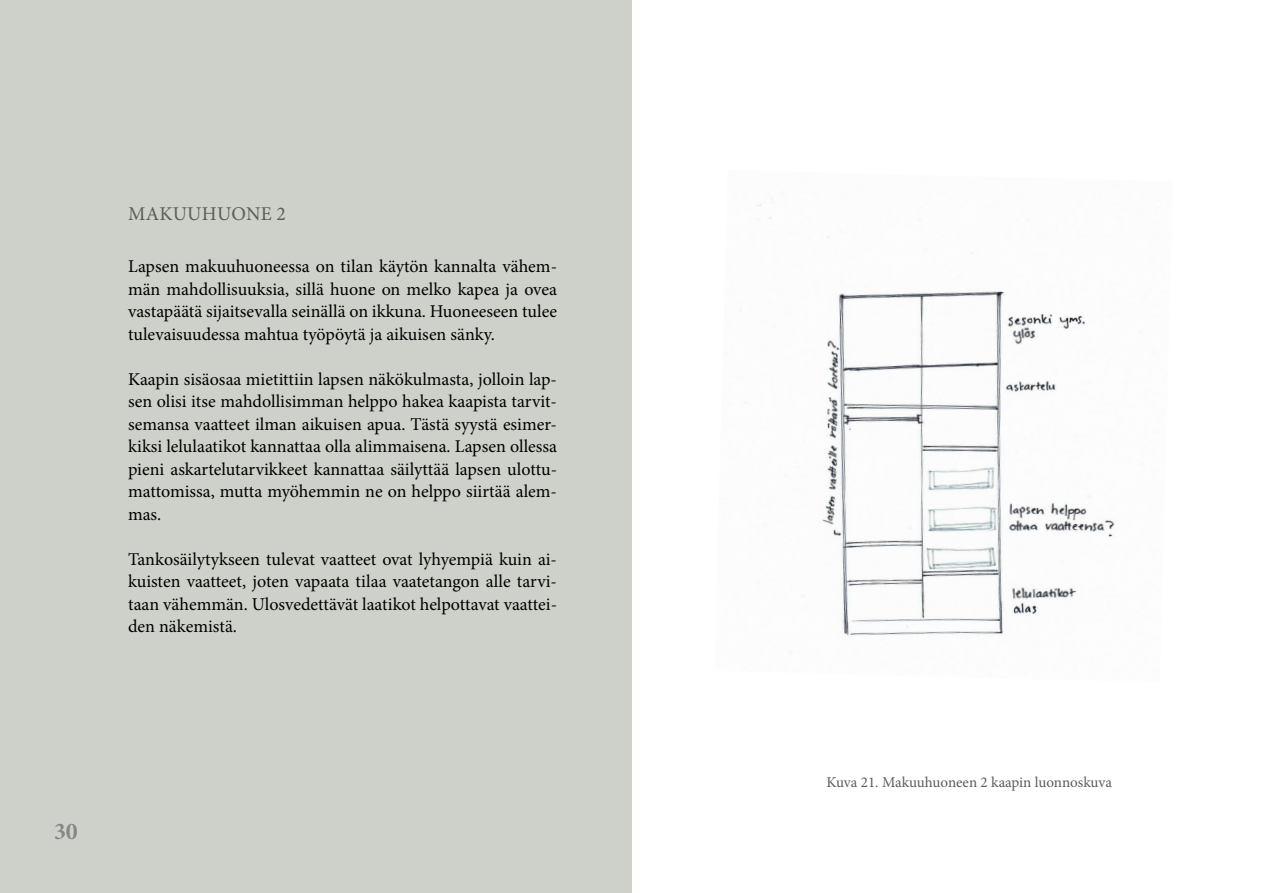
<style>
.page{position:relative;width:1263px;height:893px;background:#fff}
.page>*{position:absolute;margin:0;border:0;box-sizing:border-box;transform-origin:0 0}
.t1{font:24px "Minion Variable Concept";color:#848688}
.t2{font:19.5px "Minion Pro";letter-spacing:.01em;color:#595d57}
.t3{font:18px/22.5px "Minion Pro";color:#000;text-align:justify}
.t4{font:15px "Minion Pro";letter-spacing:-.005em;color:#595d57}
</style>
<div class="page">
<img style="left:740px;top:199px;width:375px;height:454px">
<div style="left:0;top:0;width:631px;height:893px;background:#ced1c9"></div>
<p class="t2" style="left:128px;top:201px;width:159px">MAKUUHUONE 2</p>
<p class="t3" style="left:128px;top:255px;width:430px">Lapsen makuuhuoneessa on tilan käytön kannalta vähem&shy;män mahdollisuuksia, sillä huone on melko kapea ja ovea vastapäätä sijaitsevalla seinällä on ikkuna. Huoneeseen tulee tulevaisuudessa mahtua työpöytä ja aikuisen sänky.</p>
<p class="t3" style="left:128px;top:368px;width:430px">Kaapin sisäosaa mietittiin lapsen näkökulmasta, jolloin lap&shy;sen olisi itse mahdollisimman helppo hakea kaapista tarvit&shy;semansa vaatteet ilman aikuisen apua. Tästä syystä esimer&shy;kiksi lelulaatikot kannattaa olla alimmaisena. Lapsen ollessa pieni askartelutarvikkeet kannattaa säilyttää lapsen ulottu&shy;mattomissa, mutta myöhemmin ne on helppo siirtää alem&shy;mas.</p>
<p class="t3" style="left:128px;top:548px;width:430px">Tankosäilytykseen tulevat vaatteet ovat lyhyempiä kuin ai&shy;kuisten vaatteet, joten vapaata tilaa vaatetangon alle tarvi&shy;taan vähemmän. Ulosvedettävät laatikot helpottavat vaattei&shy;den näkemistä.</p>
<h1 class="t1" style="left:54px;top:814px;width:25px">30</h1>
<p class="t4" style="left:827px;top:772px;width:287px">Kuva 21. Makuuhuoneen 2 kaapin luonnoskuva</p>
</div>
